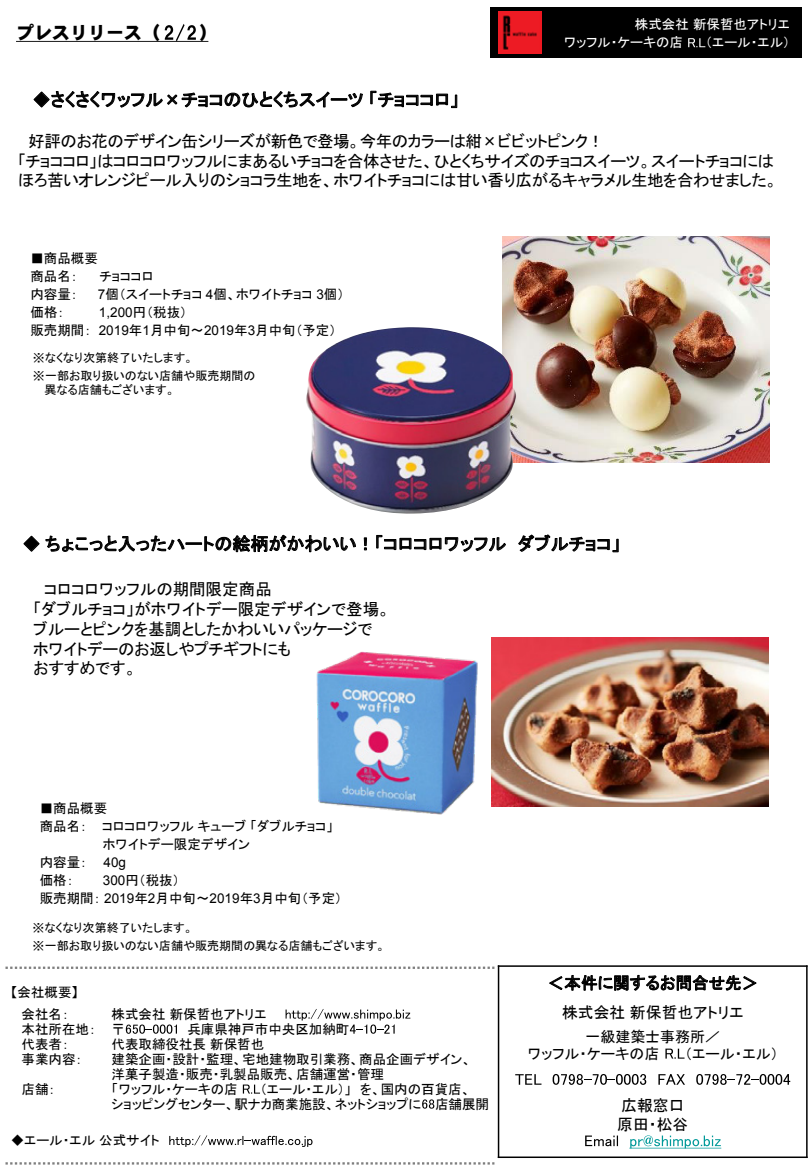
<style>
.page{position:relative;width:810px;height:1170px;background:#fff}
.page>*{position:absolute;margin:0;border:0;box-sizing:border-box;transform-origin:0 0}
.t1{font:18px "MS P Gothic";letter-spacing:.005em;color:#000}
.t2{font:18px "DFHS Gothic W9 MP RKSJ H";color:#000}
.t3{font:16.65px "MS P Gothic";color:#000}
.t4{font:16.5px/19.8px "MS P Gothic";letter-spacing:-.025em;color:#000}
.t5{font:15.9px/19px "MS P Gothic";color:#000}
.t6{font:15px/17.1px "MS P Gothic";color:#000}
.t7{font:13.5px/18px "MS P Gothic";color:#000}
.t8{font:13.5px "MS P Gothic";color:#fff}
.t9{font:13.5px "Arial";color:#000}
.t10{font:12px/18px "MS P Gothic";color:#000}
.s1{font-family:"Arial"}
.s2{font-family:"MS P Gothic"}
.s3{font-family:"MS Gothic"}
</style>
<div class="page">
<img style="left:502px;top:237px;width:267px;height:225px">
<div style="left:490px;top:7px;width:312px;height:51px;background:#000"></div>
<svg style="left:688px;top:38px;width:17px;height:9px"></svg>
<svg style="left:16px;top:24px;width:192px;height:18px"></svg>
<img style="left:499px;top:11px;width:42px;height:43px">
<hr style="left:498px;top:965px;width:1px;height:193px;background:#000">
<hr style="left:806px;top:965px;width:2px;height:193px;background:#000">
<hr style="left:498px;top:965px;width:310px;height:2px;background:#000">
<hr style="left:498px;top:1157px;width:310px;height:1px;background:#000">
<svg style="left:549px;top:975px;width:208px;height:16px"></svg>
<svg style="left:665px;top:1049px;width:20px;height:10px"></svg>
<svg style="left:515px;top:1074px;width:26px;height:11px"></svg>
<svg style="left:553px;top:1074px;width:93px;height:11px"></svg>
<svg style="left:658px;top:1074px;width:27px;height:11px"></svg>
<svg style="left:696px;top:1074px;width:94px;height:11px"></svg>
<svg style="left:585px;top:1136px;width:33px;height:10px"></svg>
<svg style="left:629px;top:1135px;width:92px;height:14px"></svg>
<svg style="left:126px;top:1025px;width:51px;height:9px"></svg>
<svg style="left:286px;top:1009px;width:124px;height:25px"></svg>
<svg style="left:243px;top:1085px;width:17px;height:9px"></svg>
<svg style="left:422px;top:1099px;width:12px;height:10px"></svg>
<svg style="left:169px;top:1135px;width:144px;height:12px"></svg>
<svg style="left:5px;top:967px;width:489px;height:2px"></svg>
<svg style="left:5px;top:1162px;width:489px;height:3px"></svg>
<svg style="left:33px;top:91px;width:330px;height:17px"></svg>
<svg style="left:370px;top:91px;width:87px;height:17px"></svg>
<svg style="left:23px;top:535px;width:333px;height:18px"></svg>
<svg style="left:364px;top:538px;width:3px;height:12px"></svg>
<svg style="left:376px;top:535px;width:130px;height:17px"></svg>
<svg style="left:518px;top:534px;width:101px;height:18px"></svg>
<img style="left:306px;top:327px;width:211px;height:187px">
<img style="left:491px;top:638px;width:277px;height:168px">
<img style="left:316px;top:651px;width:162px;height:164px">
<h1 class="t2" style="left:16px;top:24px;width:146px">プレスリリース（</h1>
<h1 class="t2" style="left:199px;top:24px;width:19px">）</h1>
<h1 class="t1" style="left:33px;top:90px;width:428px">◆さくさくワッフル×チョコのひとくちスイーツ「チョココロ」</h1>
<p class="t8" style="left:635px;top:17px;width:157px">株式会社新保哲也アトリエ</p>
<p class="t8" style="left:564px;top:36px;width:121px">ワッフル・ケーキの店</p>
<p class="t8" style="left:705px;top:36px;width:86px">（エール・エル）</p>
<p class="t4" style="left:18px;top:131px;width:761px;text-indent:11px">好評のお花のデザイン缶シリーズが新色で登場。今年のカラーは紺×ビビットピンク！<br>「チョココロ」はコロコロワッフルにまあるいチョコを合体させた、ひとくちサイズのチョコスイーツ。スイートチョコにはほろ苦いオレンジピール入りのショコラ生地を、ホワイトチョコには甘い香り広がるキャラメル生地を合わせました。</p>
<p class="t7" style="left:30px;top:249px;width:69px">■商品概要商品名：</p>
<p class="t7" style="left:99px;top:267px;width:55px">チョココロ</p>
<p class="t7" style="left:30px;top:285px;width:49px">内容量：</p>
<p class="t7" style="left:98px;top:285px;width:248px"><span class="s1">7</span>個（スイートチョコ <span class="s1">4</span>個、ホワイトチョコ <span class="s1">3</span>個）</p>
<p class="t7" style="left:31px;top:303px;width:35px">価格：</p>
<p class="t9" style="left:99px;top:303px;width:90px">1,200<span class="s2">円（税抜）</span></p>
<p class="t7" style="left:30px;top:321px;width:307px">販売期間： <span class="s1">2019</span>年<span class="s1">1</span>月中旬～<span class="s1">2019</span>年<span class="s1">3</span>月中旬（予定）</p>
<p class="t10" style="left:33px;top:349px;width:224px"><span class="s3">※</span>なくなり次第終了いたします。<br><span class="s3">※</span>一部お取り扱いのない店舗や販売期間の</p>
<p class="t10" style="left:33px;top:381px;width:143px">　 異なる店舗もございます。</p>
<h1 class="t1" style="left:22px;top:535px;width:600px">◆ ちょこっと入ったハートの絵柄がかわいい！「コロコロワッフル ダブルチョコ」</h1>
<p class="t4" style="left:33px;top:579px;width:359px">　コロコロワッフルの期間限定商品<br>「ダブルチョコ」がホワイトデー限定デザインで登場。ブルーとピンクを基調としたかわいいパッケージでホワイトデーのお返しやプチギフトにも<br>おすすめです。</p>
<p class="t7" style="left:40px;top:799px;width:69px">■商品概要</p>
<p class="t7" style="left:40px;top:817px;width:295px">商品名： コロコロワッフルキューブ「ダブルチョコ」</p>
<p class="t7" style="left:103px;top:835px;width:149px">ホワイトデー限定デザイン</p>
<p class="t7" style="left:40px;top:853px;width:88px">内容量： <span class="s1">40g</span></p>
<p class="t7" style="left:40px;top:871px;width:35px">価格：</p>
<p class="t7" style="left:40px;top:871px;width:304px;text-indent:63px"><span class="s1">300</span>円（税抜）<br>販売期間： <span class="s1">2019</span>年<span class="s1">2</span>月中旬～<span class="s1">2019</span>年<span class="s1">3</span>月中旬（予定）</p>
<p class="t10" style="left:33px;top:918px;width:354px"><span class="s3">※</span>なくなり次第終了いたします。<br><span class="s3">※</span>一部お取り扱いのない店舗や販売期間の異なる店舗もございます。</p>
<p class="t7" style="left:11px;top:981px;width:69px;line-height:21.6px;text-align:center">【会社概要】会社名：</p>
<p class="t7" style="left:22px;top:1006px;width:247px;line-height:15.1px;text-indent:90px">株式会社新保哲也アトリエ本社所在地： 〒</p>
<p class="t7" style="left:187px;top:1020px;width:163px">兵庫県神戸市中央区加納町</p>
<p class="t7" style="left:22px;top:1035px;width:49px">代表者：</p>
<p class="t7" style="left:112px;top:1035px;width:154px">代表取締役社長新保哲也</p>
<p class="t7" style="left:22px;top:1050px;width:62px">事業内容：</p>
<p class="t7" style="left:112px;top:1051px;width:361px;line-height:15.1px">建築企画・設計・監理、宅地建物取引業務、商品企画デザイン、洋菓子製造・販売・乳製品販売、店舗運営・管理</p>
<p class="t7" style="left:22px;top:1080px;width:35px">店舗：</p>
<p class="t7" style="left:112px;top:1080px;width:128px">「ワッフル・ケーキの店</p>
<p class="t7" style="left:112px;top:1081px;width:379px;line-height:15px;text-indent:149px">（エール・エル）」 を、国内の百貨店、<br>ショッピングセンター、駅ナカ商業施設、ネットショップに 店舗展開</p>
<p class="t7" style="left:11px;top:1131px;width:150px">◆エール・エル公式サイト</p>
<p class="t3" style="left:548px;top:974px;width:212px">＜本件に関するお問合せ先＞</p>
<p class="t5" style="left:562px;top:1003px;width:183px">株式会社新保哲也アトリエ</p>
<p class="t6" style="left:527px;top:1028px;width:194px;text-indent:58px">一級建築士事務所／ワッフル・ケーキの店</p>
<p class="t6" style="left:685px;top:1045px;width:95px">（エール・エル）</p>
<p class="t5" style="left:617px;top:1096px;width:73px">広報窓口原田・松谷</p>
</div>
